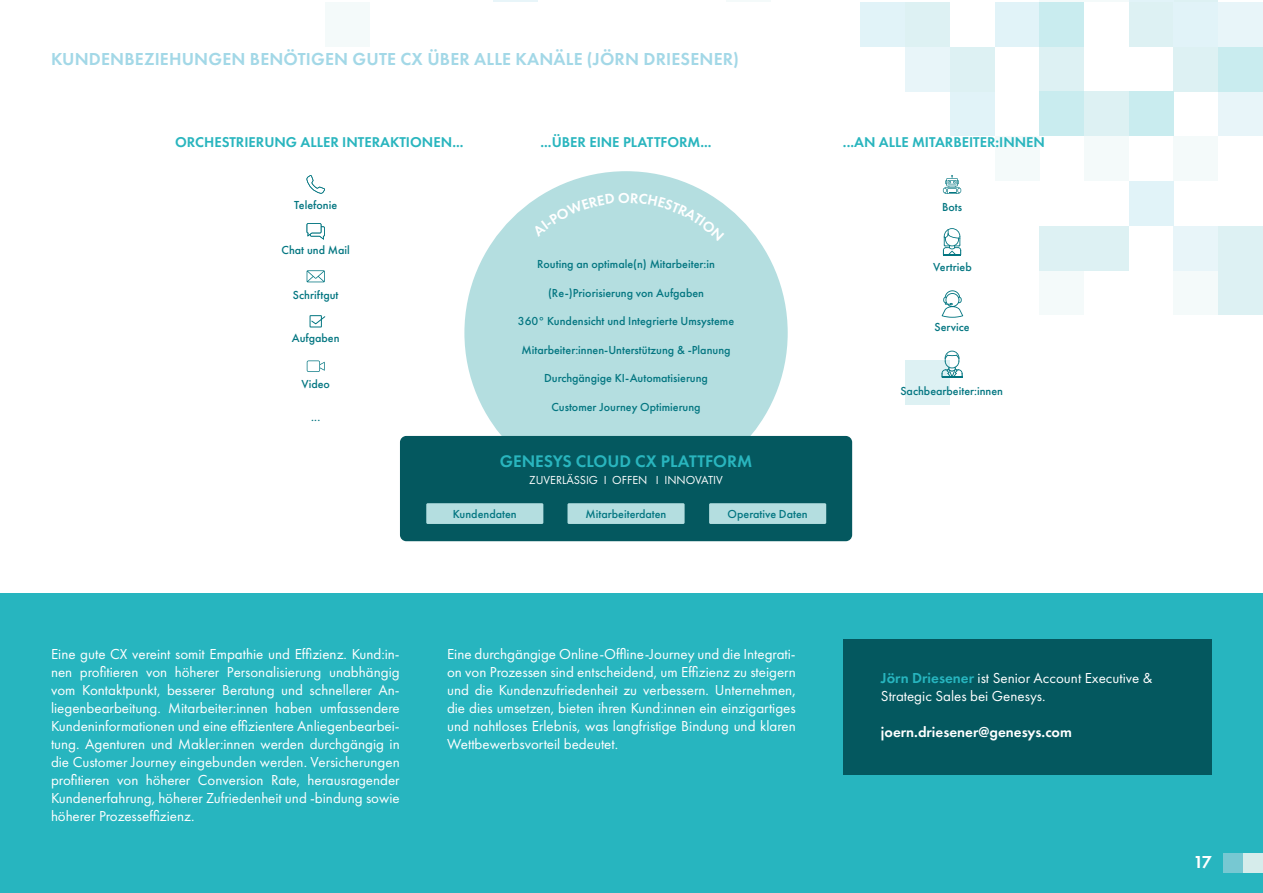
<style>
.page{position:relative;width:1263px;height:893px;background:#fff}
.page>*{position:absolute;margin:0;border:0;box-sizing:border-box;transform-origin:0 0}
.t1{font:600 18px "Futura PT";letter-spacing:.01em;color:#a3d8e7}
.t2{font:600 18px "Futura PT";color:#fff}
.t3{font:600 17.4px "Futura PT";color:#29b5be}
.t4{font:15px/18px "Futura PT";color:#fff;text-align:justify}
.t5{font:600 15px "Futura PT";color:#fff}
.t6{font:600 14.7px "Futura PT";color:#29b5be}
.t7{font:500 12px "Futura PT";color:#037681}
.t8{font:12px "Futura PT";color:#fff}
.s1{font-weight:600;color:#27b5bf}
</style>
<div class="page">
<hr style="left:493px;top:0;width:45px;height:2px;background:#a3d8e7">
<hr style="left:726px;top:0;width:45px;height:2px;background:#d6eceb">
<div style="left:1039px;top:270px;width:45px;height:45px;background:#f4fafa"></div>
<div style="left:325px;top:2px;width:45px;height:45px;background:#f4fafa"></div>
<div style="left:1218px;top:2px;width:45px;height:45px;background:#e8f5f9"></div>
<div style="left:1218px;top:92px;width:45px;height:44px;background:#e8f5f9"></div>
<div style="left:1129px;top:2px;width:44px;height:45px;background:#ddf1f3"></div>
<div style="left:861px;top:2px;width:44px;height:45px;background:#e1f3f8"></div>
<div style="left:905px;top:360px;width:45px;height:44px;background:#ddf1f3"></div>
<div style="left:905px;top:2px;width:45px;height:45px;background:#ddf1f3"></div>
<div style="left:905px;top:47px;width:45px;height:45px;background:#e8f5f9"></div>
<div style="left:950px;top:92px;width:45px;height:44px;background:#e1f3f8"></div>
<div style="left:995px;top:2px;width:44px;height:45px;background:#e1f3f8"></div>
<div style="left:1173px;top:2px;width:45px;height:45px;background:#e1f3f8"></div>
<div style="left:995px;top:136px;width:44px;height:45px;background:#f4fafa"></div>
<div style="left:1084px;top:136px;width:45px;height:45px;background:#f4fafa"></div>
<div style="left:1173px;top:136px;width:45px;height:45px;background:#f4fafa"></div>
<div style="left:1173px;top:270px;width:45px;height:45px;background:#f4fafa"></div>
<div style="left:1039px;top:226px;width:45px;height:44px;background:#ddf1f3"></div>
<hr style="left:1173px;top:0;width:45px;height:2px;background:#77c8d2">
<div style="left:1039px;top:2px;width:45px;height:45px;background:#c9ecef"></div>
<div style="left:1039px;top:47px;width:45px;height:45px;background:#ddf1f3"></div>
<div style="left:950px;top:47px;width:45px;height:45px;background:#ddf1f3"></div>
<div style="left:1173px;top:47px;width:45px;height:45px;background:#ddf1f3"></div>
<div style="left:1039px;top:92px;width:45px;height:44px;background:#c9ecef"></div>
<div style="left:1218px;top:47px;width:45px;height:45px;background:#c9ecef"></div>
<div style="left:1129px;top:92px;width:44px;height:44px;background:#c9ecef"></div>
<div style="left:1173px;top:226px;width:45px;height:44px;background:#e8f5f9"></div>
<hr style="left:1084px;top:0;width:45px;height:2px;background:#d6eceb">
<hr style="left:1039px;top:0;width:45px;height:2px;background:#d6eceb">
<div style="left:1084px;top:92px;width:45px;height:44px;background:#ddf1f3"></div>
<div style="left:1129px;top:181px;width:44px;height:45px;background:#e1f3f8"></div>
<hr style="left:1129px;top:0;width:44px;height:2px;background:#86cfe5">
<div style="left:1084px;top:226px;width:45px;height:44px;background:#ddf1f3"></div>
<div style="left:1218px;top:226px;width:45px;height:44px;background:#ddf1f3"></div>
<div style="left:1218px;top:270px;width:45px;height:45px;background:#ddf1f3"></div>
<div style="left:0;top:593px;width:1263px;height:300px;background:#27b5bf"></div>
<div style="left:843px;top:640px;width:369px;height:135px;background:#04585f"></div>
<div style="left:1243px;top:853px;width:20px;height:20px;background:#d6eceb"></div>
<div style="left:1223px;top:853px;width:20px;height:20px;background:#77c8d2"></div>
<div style="left:464px;top:171px;width:324px;height:323px;background:#b4dee0;border-radius:50%"></div>
<div style="left:400px;top:436px;width:452px;height:105px;background:#04585f;border-radius:6px"></div>
<div style="left:426px;top:503px;width:117px;height:21px;background:#b4dee0"></div>
<div style="left:567px;top:503px;width:118px;height:21px;background:#b4dee0"></div>
<div style="left:709px;top:503px;width:117px;height:21px;background:#b4dee0"></div>
<svg style="left:307px;top:360px;width:18px;height:12px"></svg>
<svg style="left:307px;top:270px;width:18px;height:12px"></svg>
<div style="left:310px;top:315px;width:12px;height:12px;border:1px solid #037681"></div>
<svg style="left:311px;top:316px;width:15px;height:9px"></svg>
<svg style="left:306px;top:223px;width:19px;height:17px"></svg>
<svg style="left:306px;top:175px;width:19px;height:19px"></svg>
<svg style="left:943px;top:175px;width:18px;height:19px"></svg>
<svg style="left:943px;top:228px;width:18px;height:27px"></svg>
<svg style="left:942px;top:290px;width:21px;height:28px"></svg>
<svg style="left:941px;top:351px;width:22px;height:27px"></svg>
<p class="t1" style="left:51px;top:47px;width:689px">KUNDENBEZIEHUNGEN BENÖTIGEN GUTE CX ÜBER ALLE KANÄLE (JÖRN DRIESENER)</p>
<p class="t6" style="left:175px;top:132px;width:290px">ORCHESTRIERUNG ALLER INTERAKTIONEN...</p>
<p class="t7" style="left:294px;top:197px;width:44px">Telefonie</p>
<p class="t7" style="left:282px;top:243px;width:70px">Chat und Mail</p>
<p class="t7" style="left:293px;top:287px;width:47px">Schriftgut</p>
<p class="t7" style="left:292px;top:331px;width:49px">Aufgaben</p>
<p class="t7" style="left:301px;top:377px;width:30px">Video</p>
<p class="t7" style="left:311px;top:410px;width:11px">...</p>
<p class="t6" style="left:540px;top:132px;width:173px">...ÜBER EINE PLATTFORM...</p>
<p class="t7" style="left:537px;top:257px;width:179px">Routing an optimale(n) Mitarbeiter:in</p>
<p class="t7" style="left:548px;top:285px;width:158px">(Re-)Priorisierung von Aufgaben</p>
<p class="t7" style="left:518px;top:314px;width:218px">360° Kundensicht und Integrierte Umsysteme</p>
<p class="t7" style="left:521px;top:342px;width:211px">Mitarbeiter:innen-Unterstützung &amp; -Planung</p>
<p class="t7" style="left:544px;top:371px;width:165px">Durchgängige KI-Automatisierung</p>
<p class="t7" style="left:551px;top:399px;width:151px">Customer Journey Optimierung</p>
<p class="t3" style="left:500px;top:450px;width:254px">GENESYS CLOUD CX PLATTFORM</p>
<p class="t8" style="left:529px;top:473px;width:195px">ZUVERLÄSSIG I OFFEN I INNOVATIV</p>
<p class="t7" style="left:453px;top:506px;width:65px">Kundendaten</p>
<p class="t7" style="left:586px;top:506px;width:82px">Mitarbeiterdaten</p>
<p class="t7" style="left:728px;top:506px;width:82px">Operative Daten</p>
<p class="t6" style="left:843px;top:132px;width:204px">...AN ALLE MITARBEITER:INNEN</p>
<p class="t7" style="left:942px;top:200px;width:21px">Bots</p>
<p class="t7" style="left:933px;top:260px;width:40px">Vertrieb</p>
<p class="t7" style="left:934px;top:320px;width:37px">Service</p>
<p class="t7" style="left:900px;top:384px;width:104px">Sachbearbeiter:innen</p>
<p class="t4" style="left:51px;top:645px;width:350px">Eine gute CX vereint somit Empathie und Effizienz. Kund:in&shy;nen profitieren von höherer Personalisierung unabhängig vom Kontaktpunkt, besserer Beratung und schnellerer An&shy;liegenbearbeitung. Mitarbeiter:innen haben umfassendere Kundeninformationen und eine effizientere Anliegenbearbei&shy;tung. Agenturen und Makler:innen werden durchgängig in die Customer Journey eingebunden werden. Versicherungen profitieren von höherer Conversion Rate, herausragender Kundenerfahrung, höherer Zufriedenheit und -bindung sowie höherer Prozesseffizienz.</p>
<p class="t4" style="left:447px;top:645px;width:350px">Eine durchgängige Online-Offline-Journey und die Integrati&shy;on von Prozessen sind entscheidend, um Effizienz zu steigern und die Kundenzufriedenheit zu verbessern. Unternehmen, die dies umsetzen, bieten ihren Kund:innen ein einzigartiges und nahtloses Erlebnis, was langfristige Bindung und klaren Wettbewerbsvorteil bedeutet.</p>
<p class="t4" style="left:881px;top:668px;width:273px"><span class="s1">Jörn Driesener</span> ist Senior Account Executive &amp;<br>Strategic Sales bei Genesys.</p>
<p class="t5" style="left:881px;top:722px;width:193px">joern.driesener@genesys.com</p>
<p class="t2" style="left:1193px;top:851px;width:20px">17</p>
</div>
